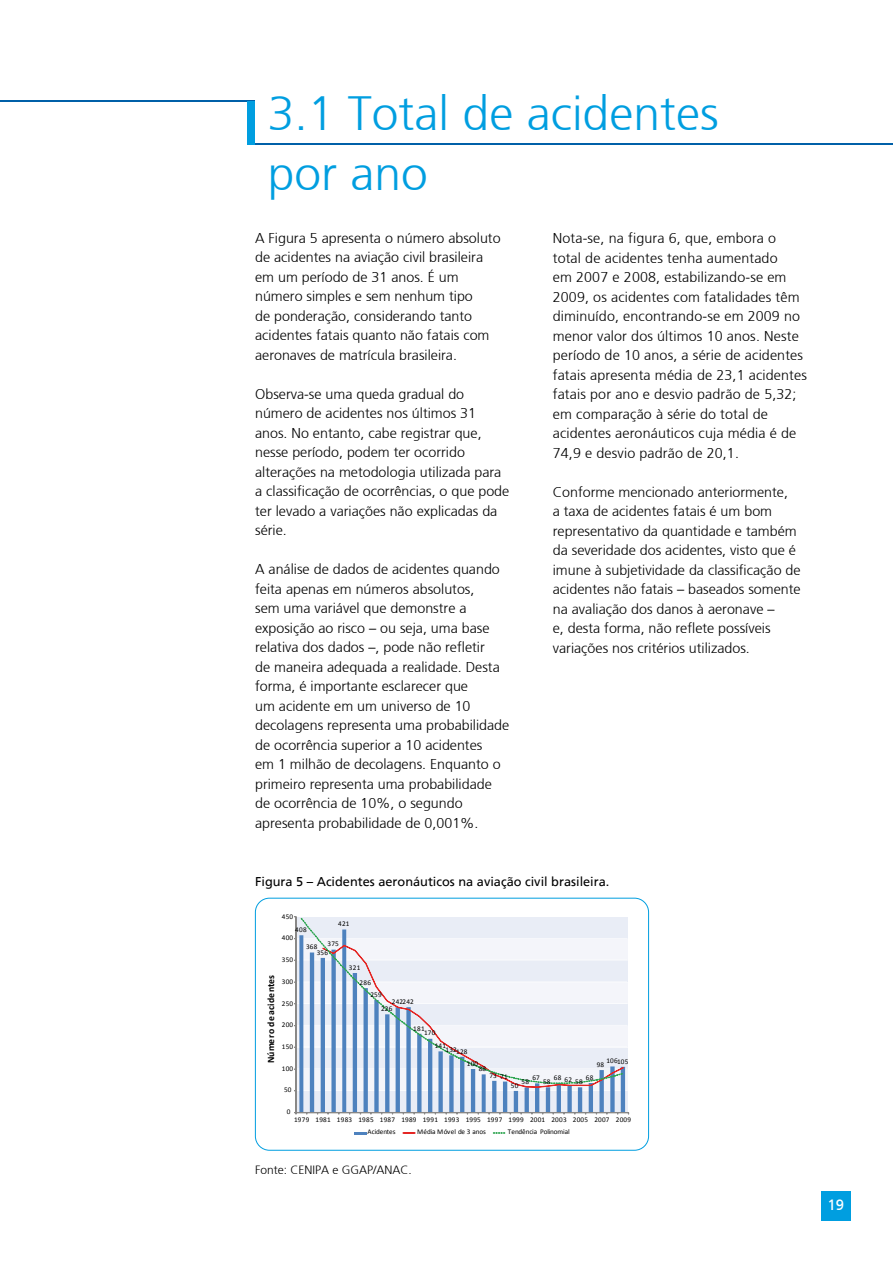
<style>
.page{position:relative;width:893px;height:1263px;background:#fff}
.page>*{position:absolute;margin:0;border:0;box-sizing:border-box;transform-origin:0 0}
.t1{font:300 48px/60px "Frutiger";color:#009ee0}
.t2{font:15px "Frutiger FC";color:#fff}
.t3{font:300 14.25px/19.5px "Frutiger";color:#000}
.t4{font:12.75px "Frutiger";color:#000}
.t5{font:300 12px "Frutiger";color:#000}
.t6{font:700 9.75px "Calibri";letter-spacing:.015em;color:#000}
.t7{font:7.2px/5.2px "Calibri";letter-spacing:.03em;color:#000}
.t8{font:7.2px "Calibri";letter-spacing:-.025em;color:#000}
.t9{font:7.2px "Calibri";letter-spacing:-.015em;color:#000}
</style>
<div class="page">
<div style="left:821px;top:1191px;width:29px;height:29px;background:#009ee0"></div>
<hr style="left:0;top:101px;width:254px;height:1px;background:#0060a8">
<hr style="left:254px;top:143px;width:639px;height:1px;background:#0060a8">
<div style="left:248px;top:101px;width:7px;height:43px;background:#009ee0"></div>
<div style="left:255px;top:898px;width:394px;height:252px;border:1px solid #009ee0;border-radius:14px"></div>
<div style="left:296px;top:1090px;width:332px;height:22px;background:#e9edf6"></div>
<hr style="left:296px;top:1090px;width:332px;height:1px;background:#fff">
<svg style="left:299px;top:1091px;width:4px;height:21px"></svg>
<hr style="left:310px;top:952px;width:4px;height:160px;background:#4e82be">
<hr style="left:321px;top:958px;width:4px;height:154px;background:#4e82be">
<div style="left:331px;top:950px;width:5px;height:162px;background:#4e82be"></div>
<svg style="left:342px;top:1091px;width:4px;height:21px"></svg>
<hr style="left:353px;top:973px;width:4px;height:139px;background:#4e82be">
<svg style="left:364px;top:1091px;width:4px;height:21px"></svg>
<div style="left:374px;top:1000px;width:5px;height:112px;background:#4e82be"></div>
<svg style="left:385px;top:1091px;width:4px;height:21px"></svg>
<hr style="left:396px;top:1007px;width:4px;height:105px;background:#4e82be">
<div style="left:406px;top:1007px;width:5px;height:105px;background:#4e82be"></div>
<div style="left:417px;top:1034px;width:5px;height:78px;background:#4e82be"></div>
<hr style="left:428px;top:1039px;width:4px;height:73px;background:#4e82be">
<div style="left:438px;top:1051px;width:5px;height:61px;background:#4e82be"></div>
<div style="left:449px;top:1055px;width:5px;height:57px;background:#4e82be"></div>
<svg style="left:460px;top:1091px;width:4px;height:21px"></svg>
<hr style="left:471px;top:1069px;width:4px;height:43px;background:#4e82be">
<svg style="left:482px;top:1091px;width:4px;height:21px"></svg>
<svg style="left:492px;top:1091px;width:4px;height:21px"></svg>
<hr style="left:503px;top:1081px;width:4px;height:31px;background:#4e82be">
<hr style="left:514px;top:1091px;width:4px;height:21px;background:#4e82be">
<svg style="left:525px;top:1091px;width:4px;height:21px"></svg>
<hr style="left:535px;top:1083px;width:4px;height:29px;background:#4e82be">
<hr style="left:546px;top:1087px;width:4px;height:25px;background:#4e82be">
<hr style="left:557px;top:1083px;width:4px;height:29px;background:#4e82be">
<div style="left:567px;top:1085px;width:5px;height:27px;background:#4e82be"></div>
<hr style="left:578px;top:1087px;width:4px;height:25px;background:#4e82be">
<hr style="left:589px;top:1083px;width:4px;height:29px;background:#4e82be">
<div style="left:599px;top:1070px;width:5px;height:42px;background:#4e82be"></div>
<div style="left:610px;top:1066px;width:5px;height:46px;background:#4e82be"></div>
<hr style="left:621px;top:1067px;width:4px;height:45px;background:#4e82be">
<hr style="left:296px;top:916px;width:1px;height:197px;background:#888786">
<hr style="left:296px;top:1112px;width:333px;height:1px;background:#888786">
<svg style="left:294px;top:916px;width:330px;height:175px"></svg>
<svg style="left:354px;top:1132px;width:12px;height:2px"></svg>
<svg style="left:403px;top:1132px;width:12px;height:2px"></svg>
<svg style="left:493px;top:1132px;width:12px;height:2px"></svg>
<h1 class="t1" style="left:268px;top:84px;width:452px">3.1 Total de acidentes por ano</h1>
<p class="t3" style="left:255px;top:228px;width:247px">A Figura 5 apresenta o número absoluto de acidentes na aviação civil brasileira em um período de 31 anos. É um número simples e sem nenhum tipo<br>de ponderação, considerando tanto acidentes fatais quanto não fatais com aeronaves de matrícula brasileira.</p>
<p class="t3" style="left:255px;top:384px;width:256px">Observa-se uma queda gradual do número de acidentes nos últimos 31 anos. No entanto, cabe registrar que, nesse período, podem ter ocorrido alterações na metodologia utilizada para a classificação de ocorrências, o que pode ter levado a variações não explicadas da série.</p>
<p class="t3" style="left:255px;top:560px;width:256px">A análise de dados de acidentes quando feita apenas em números absolutos,<br>sem uma variável que demonstre a exposição ao risco – ou seja, uma base relativa dos dados –, pode não refletir<br>de maneira adequada a realidade. Desta forma, é importante esclarecer que<br>um acidente em um universo de 10 decolagens representa uma probabilidade de ocorrência superior a 10 acidentes<br>em 1 milhão de decolagens. Enquanto o primeiro representa uma probabilidade de ocorrência de 10%, o segundo apresenta probabilidade de 0,001%.</p>
<p class="t3" style="left:553px;top:229px;width:256px">Nota-se, na figura 6, que, embora o total de acidentes tenha aumentado<br>em 2007 e 2008, estabilizando-se em 2009, os acidentes com fatalidades têm diminuído, encontrando-se em 2009 no menor valor dos últimos 10 anos. Neste período de 10 anos, a série de acidentes fatais apresenta média de 23,1 acidentes fatais por ano e desvio padrão de 5,32; em comparação à série do total de acidentes aeronáuticos cuja média é de 74,9 e desvio padrão de 20,1.</p>
<p class="t3" style="left:553px;top:482px;width:249px">Conforme mencionado anteriormente,<br>a taxa de acidentes fatais é um bom representativo da quantidade e também da severidade dos acidentes, visto que é imune à subjetividade da classificação de acidentes não fatais – baseados somente na avaliação dos danos à aeronave –<br>e, desta forma, não reflete possíveis variações nos critérios utilizados.</p>
<p class="t4" style="left:255px;top:874px;width:356px">Figura 5 – Acidentes aeronáuticos na aviação civil brasileira.</p>
<p class="t7" style="left:295px;top:926px;width:13px">408</p>
<p class="t7" style="left:317px;top:944px;width:13px;text-indent:-11px">368<br>356</p>
<p class="t7" style="left:282px;top:913px;width:13px">450</p>
<p class="t7" style="left:338px;top:921px;width:13px">421</p>
<p class="t7" style="left:282px;top:935px;width:13px">400</p>
<p class="t7" style="left:327px;top:941px;width:13px">375</p>
<p class="t7" style="left:282px;top:957px;width:13px">350</p>
<p class="t6" style="left:265px;top:1063px;width:89px;rotate:-90deg">Número de acidentes</p>
<p class="t7" style="left:282px;top:978px;width:13px">300</p>
<p class="t7" style="left:282px;top:1000px;width:13px">250</p>
<p class="t7" style="left:282px;top:1022px;width:13px">200</p>
<p class="t7" style="left:282px;top:1043px;width:13px">150</p>
<p class="t7" style="left:282px;top:1065px;width:13px">100</p>
<p class="t7" style="left:284px;top:1087px;width:9px">50</p>
<p class="t7" style="left:287px;top:1109px;width:5px">0</p>
<p class="t7" style="left:360px;top:959px;width:13px;line-height:15.1px;text-indent:-11px">321<br>286</p>
<p class="t7" style="left:381px;top:987px;width:13px;line-height:14.4px;text-indent:-11px">259<br>226</p>
<p class="t7" style="left:392px;top:999px;width:24px">242242</p>
<p class="t7" style="left:413px;top:1025px;width:13px">181</p>
<p class="t7" style="left:435px;top:1026px;width:13px;line-height:12.6px;text-indent:-11px">170<br>141</p>
<p class="t7" style="left:467px;top:1043px;width:13px;line-height:13px;text-indent:-21px">132128<br>100</p>
<p class="t7" style="left:606px;top:1058px;width:24px">106105</p>
<p class="t7" style="left:597px;top:1061px;width:9px">98</p>
<p class="t7" style="left:479px;top:1066px;width:9px">88</p>
<p class="t7" style="left:489px;top:1073px;width:20px">73 71</p>
<p class="t7" style="left:543px;top:1079px;width:9px">58</p>
<p class="t7" style="left:554px;top:1077px;width:30px">68 62 58</p>
<p class="t7" style="left:586px;top:1074px;width:9px">68</p>
<p class="t7" style="left:532px;top:1075px;width:9px">67</p>
<p class="t7" style="left:522px;top:1079px;width:9px">58</p>
<p class="t7" style="left:511px;top:1082px;width:9px">50</p>
<p class="t7" style="left:294px;top:1116px;width:338px">1979 1981 1983 1985 1987 1989 1991 1993 1995 1997 1999 2001 2003 2005 2007 2009</p>
<p class="t8" style="left:367px;top:1127px;width:29px">Acidentes</p>
<p class="t9" style="left:417px;top:1127px;width:70px">Média Móvel de 3 anos</p>
<p class="t8" style="left:508px;top:1127px;width:64px">Tendência Polinomial</p>
<p class="t5" style="left:255px;top:1163px;width:158px">Fonte: CENIPA e GGAP/ANAC.</p>
<p class="t2" style="left:827px;top:1196px;width:18px">19</p>
</div>
